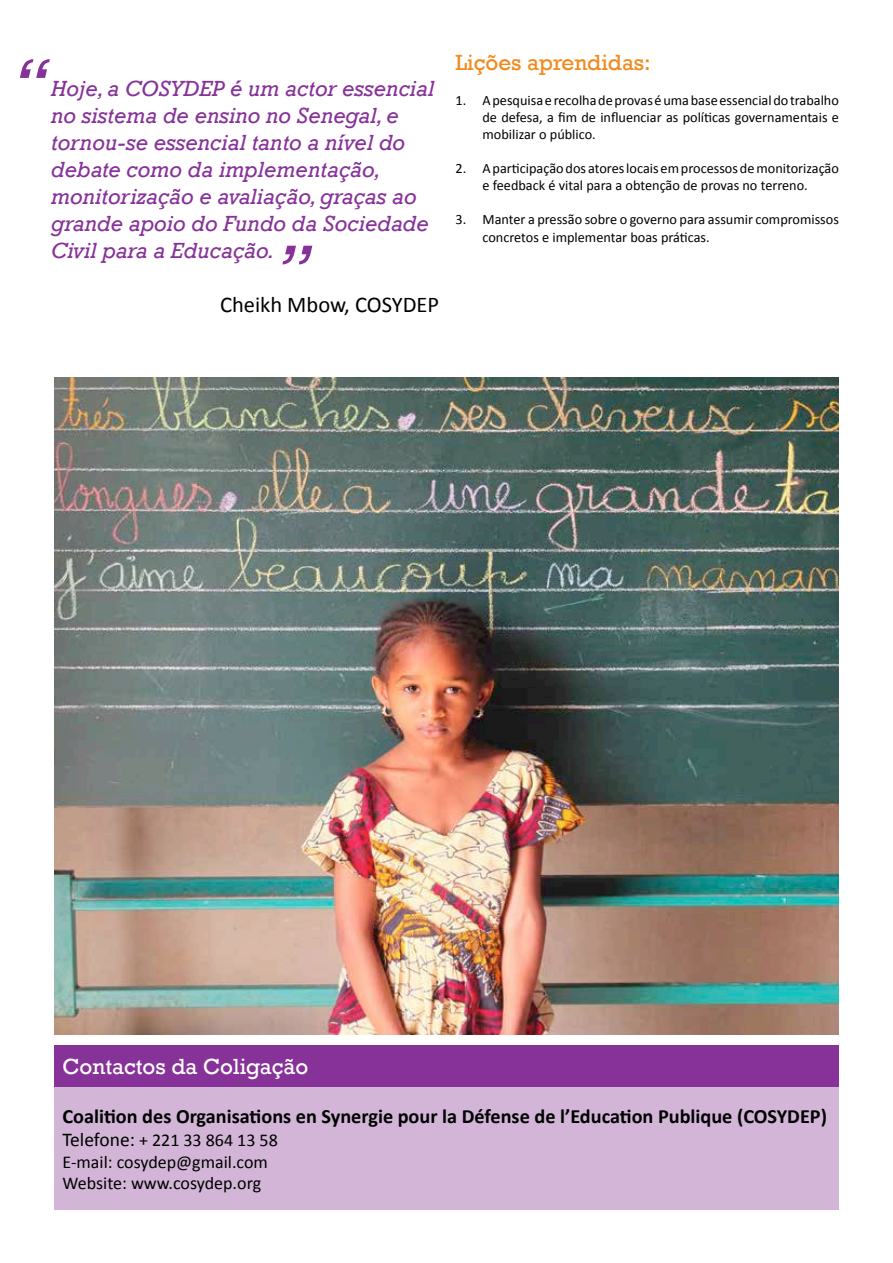
<style>
.page{position:relative;width:893px;height:1263px;background:#fff}
.page>*{position:absolute;margin:0;border:0;box-sizing:border-box;transform-origin:0 0}
.t1{font:italic 75px "Rockwell";color:#873299}
.t2{font:italic 22.5px/27px "Rockwell";color:#873299}
.t3{font:22.5px "Rockwell";color:#fff}
.t4{font:22.5px "Calibri";color:#000}
.t5{font:22.5px "Rockwell";color:#f28a1d}
.t6{font:700 20.25px "Calibri";color:#000}
.t7{font:18px/21.6px "Calibri";color:#000}
.t8{font:14.25px/17.1px "Calibri";color:#000;text-align:justify}
.s1{font-size:19.5px}
</style>
<div class="page">
<div style="left:54px;top:1085px;width:785px;height:124px;background:#d2b5d7"></div>
<div style="left:54px;top:1046px;width:785px;height:41px;background:#873299"></div>
<img style="left:54px;top:377px;width:785px;height:658px">
<h1 class="t1" style="left:12px;top:42px;width:38px">“</h1>
<h2 class="t2" style="left:51px;top:76px;width:385px">Hoje, a COSYDEP é um actor essencial no sistema de ensino no Senegal, e tornou-se essencial tanto a nível do debate como da implementação, monitorização e avaliação, graças ao grande apoio do Fundo da Sociedade<br>Civil para a Educação.</h2>
<h2 class="t4" style="left:220px;top:291px;width:221px">Cheikh Mbow, COSYDEP</h2>
<h1 class="t1" style="left:274px;top:228px;width:38px">”</h1>
<h2 class="t5" style="left:455px;top:49px;width:197px">Lições aprendidas:</h2>
<p class="t8" style="left:482px;top:91px;width:358px;text-indent:-27px">1. A pesquisa e recolha de provas é uma base essencial do trabalho de defesa, a fim de influenciar as políticas governamentais e mobilizar o público.</p>
<p class="t8" style="left:455px;top:160px;width:385px;text-align:center">2. A participação dos atores locais em processos de monitorização e feedback é vital para a obtenção de provas no terreno.</p>
<p class="t8" style="left:482px;top:211px;width:358px;text-indent:-27px">3. Manter a pressão sobre o governo para assumir compromissos concretos e implementar boas práticas.</p>
<h2 class="t3" style="left:63px;top:1053px;width:247px">Contactos da Coligação</h2>
<h3 class="t6" style="left:63px;top:1103px;width:766px">Coalition des Organisations en Synergie pour la Défense de l’Education Publique (COSYDEP)</h3>
<p class="t7" style="left:63px;top:1129px;width:217px"><span class="s1">Telefone:</span> + 221 33 864 13 58<br>E-mail: cosydep@gmail.com<br>Website: www.cosydep.org</p>
</div>
